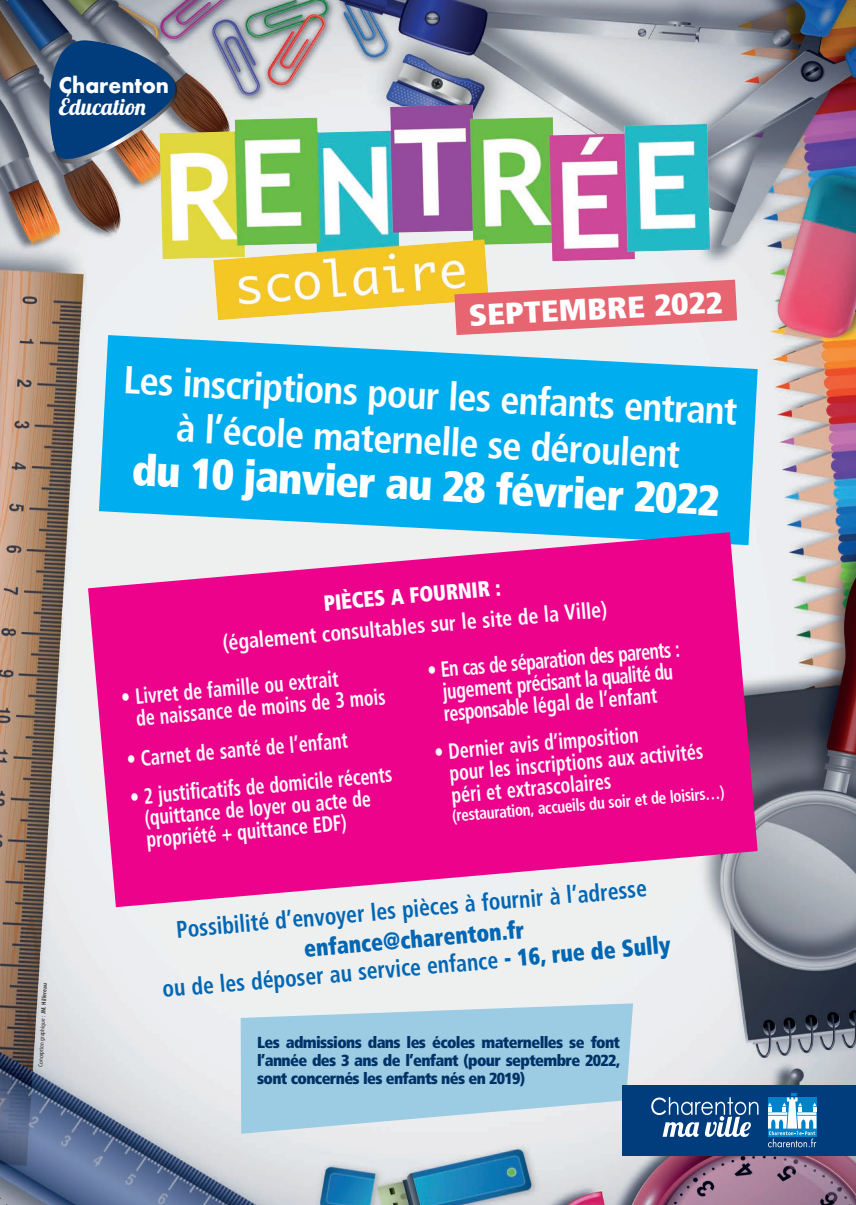
<style>
.page{position:relative;width:856px;height:1205px;background:#fff}
.page>*{position:absolute;margin:0;border:0;box-sizing:border-box;transform-origin:0 0}
.t1{font:900 condensed 43px "Frutiger";color:#fff}
.t2{font:700 condensed 38.9px "Frutiger";color:#fff}
.t3{font:900 condensed 30px "Frutiger";color:#fff;scale:1.1 1}
.t4{font:700 condensed 24px "Frutiger";color:#0166b3;scale:.9 1}
.t5{font:900 condensed 24px "Frutiger";color:#0166b3;scale:.9 1}
.t6{font:22.7px "Lobster 1.4";color:#fff}
.t7{font:700 condensed 22px "Frutiger";color:#fff;scale:.82 1}
.t8{font:700 condensed 22px "Frutiger";color:#fff;scale:.9 1}
.t9{font:900 condensed 22px "Frutiger";color:#fff;scale:.9 1}
.t10{font:700 20.9px "Futura";color:#fff;scale:.95 1}
.t11{font:700 condensed 17px "Frutiger";color:#fff;scale:.9 1}
.t12{font:900 condensed 16px/18px "Frutiger";letter-spacing:-.04em;color:#003268;text-align:justify}
.t13{font:condensed 6px "Frutiger";color:#231f20;scale:.9 1}
.s1{font-weight:700}
.s2{font-weight:900}
</style>
<div class="page">
<img style="left:0;top:0;width:856px;height:1204px">
<svg style="left:99px;top:335px;width:658px;height:197px;background:#1eb6ef"></svg>
<svg style="left:88px;top:532px;width:669px;height:375px;background:#ea2a9c"></svg>
<svg style="left:241px;top:1003px;width:392px;height:130px;background:#a9d1e4"></svg>
<div style="left:622px;top:1084px;width:234px;height:71px;background:#013d7d"></div>
<svg style="left:651px;top:1097px;width:107px;height:39px"></svg>
<svg style="left:768px;top:1093px;width:48px;height:54px"></svg>
<svg style="left:41px;top:37px;width:147px;height:144px;background:#445e7f"></svg>
<img style="left:159px;top:105px;width:551px;height:215px">
<svg style="left:454px;top:279px;width:283px;height:56px;background:#e88a8d"></svg>
<svg style="left:0;top:0;width:8px;height:8px"></svg>
<svg style="left:0;top:1197px;width:8px;height:7px"></svg>
<svg style="left:848px;top:0;width:8px;height:8px"></svg>
<svg style="left:848px;top:1197px;width:8px;height:7px"></svg>
<p class="t10" style="left:59px;top:70px;width:117px">Charenton</p>
<p class="t6" style="left:59px;top:93px;width:88px">Éducation</p>
<p class="t13" style="left:37px;top:1066px;width:95px;rotate:-87deg">Conception graphique : <span class="s1">JM. Hillereau</span></p>
<p class="t3" style="left:468px;top:297px;width:233px;rotate:-3deg">SEPTEMBRE 2022</p>
<p class="t2" style="left:125px;top:356px;width:616px;rotate:3deg">Les inscriptions pour les enfants entrant</p>
<p class="t2" style="left:178px;top:405px;width:506px;rotate:3deg">à l’école maternelle se déroulent</p>
<p class="t1" style="left:134px;top:443px;width:590px;rotate:3deg">du 10 janvier au 28 février 2022</p>
<p class="t9" style="left:322px;top:589px;width:199px;rotate:-5deg">PIÈCES A FOURNIR :</p>
<p class="t8" style="left:221px;top:629px;width:430px;rotate:-5deg">(également consultables sur le site de la Ville)</p>
<p class="t7" style="left:426px;top:657px;width:310px;rotate:-5deg"><span class="s2">•</span> En cas de séparation des parents :</p>
<p class="t7" style="left:441px;top:678px;width:283px;rotate:-5deg">jugement précisant la qualité du</p>
<p class="t7" style="left:120px;top:684px;width:267px;rotate:-5deg"><span class="s2">•</span> Livret de famille ou extrait</p>
<p class="t7" style="left:443px;top:700px;width:263px;rotate:-5deg">responsable légal de l’enfant</p>
<p class="t7" style="left:433px;top:739px;width:251px;rotate:-5deg"><span class="s2">•</span> Dernier avis d’imposition</p>
<p class="t7" style="left:135px;top:705px;width:307px;rotate:-5deg">de naissance de moins de 3 mois</p>
<p class="t7" style="left:125px;top:746px;width:272px;rotate:-5deg"><span class="s2">•</span> Carnet de santé de l’enfant</p>
<p class="t7" style="left:129px;top:784px;width:322px;rotate:-5deg"><span class="s2">•</span> 2 justifi catifs de domicile récents</p>
<p class="t7" style="left:448px;top:760px;width:312px;rotate:-5deg">pour les inscriptions aux activités</p>
<p class="t7" style="left:450px;top:782px;width:197px;rotate:-5deg">péri et extrascolaires</p>
<p class="t11" style="left:451px;top:805px;width:305px;rotate:-5deg">(restauration, accueils du soir et de loisirs…)</p>
<p class="t7" style="left:144px;top:804px;width:278px;rotate:-5deg">(quittance de loyer ou acte de</p>
<p class="t7" style="left:145px;top:826px;width:246px;rotate:-5deg">propriété + quittance EDF)</p>
<p class="t4" style="left:175px;top:915px;width:526px;rotate:-5deg">Possibilité d’envoyer les pièces à fournir à l’adresse</p>
<p class="t5" style="left:303px;top:934px;width:247px;rotate:-5deg">enfance@charenton.fr</p>
<p class="t4" style="left:161px;top:974px;width:568px;rotate:-5deg">ou de les déposer au service enfance <span class="s2">- 16, rue de Sully</span></p>
<p class="t12" style="left:257px;top:1032px;width:364px">Les admissions dans les écoles maternelles se font l’année des 3 ans de l’enfant (pour septembre 2022, sont concernés les enfants nés en 2019)</p>
</div>
